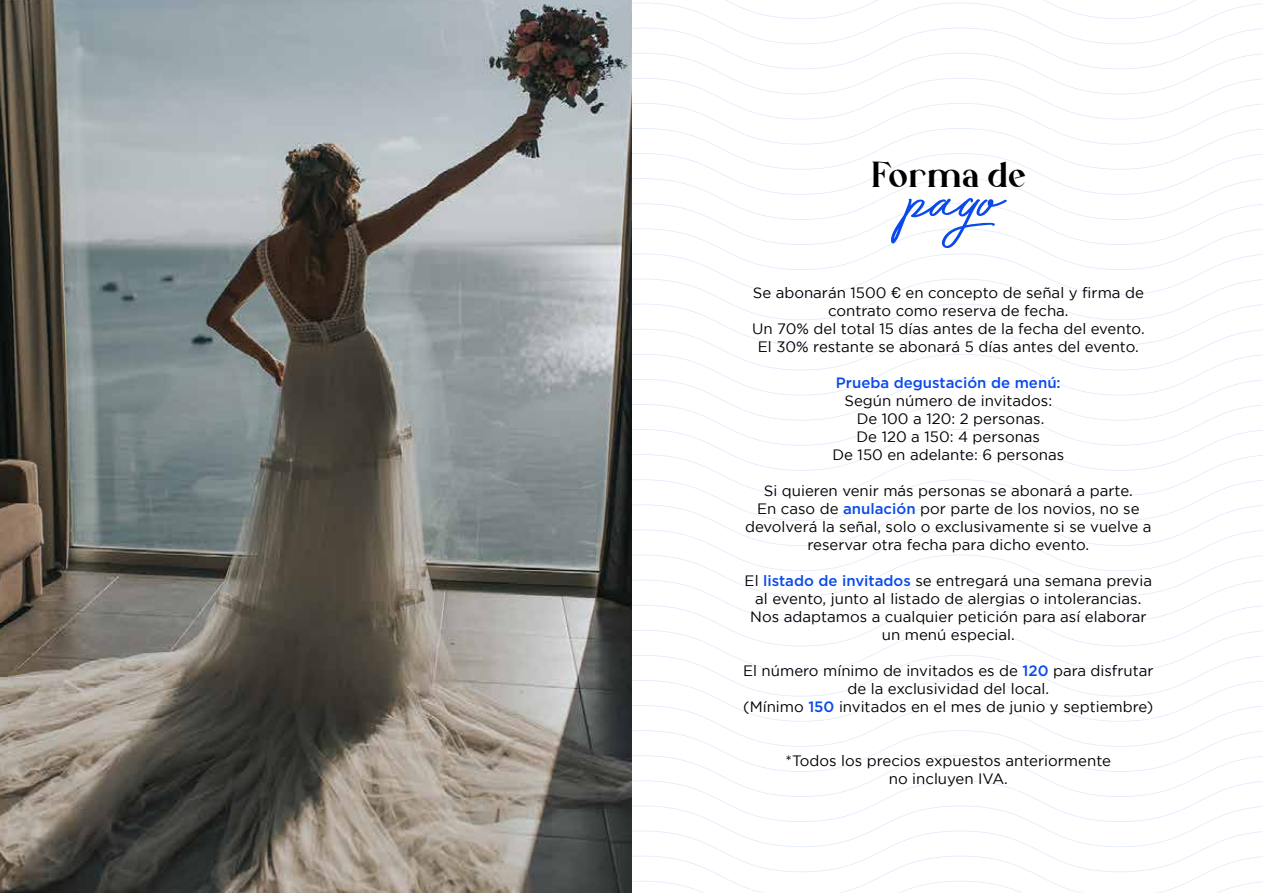
<style>
.page{position:relative;width:1263px;height:893px;background:#fff}
.page>*{position:absolute;margin:0;border:0;box-sizing:border-box;transform-origin:0 0}
.t1{font:91.2px "Bayshore";color:#0a4aea}
.t2{font:16.65px "Qaligo";letter-spacing:.065em;color:#000}
.t3{font:15px/18px "Gotham";color:#000;text-align:center}
.t4{font:500 15px "Gotham";color:#0a4aea}
.s1{font-family:"Graphik"}
.s2{font-weight:500;color:#0a4aea}
</style>
<div class="page">
<svg style="left:631px;top:0;width:632px;height:893px"></svg>
<img style="left:0;top:0;width:631px;height:893px">
<p class="t2" style="left:872px;top:172px;width:156px">Forma de</p>
<h1 class="t1" style="left:908px;top:131px;width:96px">pago</h1>
<p class="t3" style="left:752px;top:283px;width:394px">Se abonarán 1500 <span class="s1">€</span> en concepto de señal y firma de contrato como reserva de fecha.<br>Un 70% del total 15 días antes de la fecha del evento.<br>El 30% restante se abonará 5 días antes del evento.</p>
<p class="t4" style="left:836px;top:372px;width:226px">Prueba degustación de menú:</p>
<p class="t3" style="left:832px;top:391px;width:233px">Según número de invitados:<br>De 100 a 120: 2 personas.<br>De 120 a 150: 4 personas<br>De 150 en adelante: 6 personas</p>
<p class="t3" style="left:745px;top:481px;width:408px">Si quieren venir más personas se abonará a parte.<br>En caso de <span class="s2">anulación</span> por parte de los novios, no se devolverá la señal, solo o exclusivamente si se vuelve a reservar otra fecha para dicho evento.</p>
<p class="t3" style="left:745px;top:571px;width:409px">El <span class="s2">listado de invitados</span> se entregará una semana previa al evento, junto al listado de alergias o intolerancias.<br>Nos adaptamos a cualquier petición para así elaborar un menú especial.</p>
<p class="t3" style="left:743px;top:661px;width:412px">El número mínimo de invitados es de <span class="s2">120</span> para disfrutar de la exclusividad del local.<br>(Mínimo <span class="s2">150</span> invitados en el mes de junio y septiembre)</p>
<p class="t3" style="left:786px;top:751px;width:327px">*Todos los precios expuestos anteriormente no incluyen IVA.</p>
</div>
